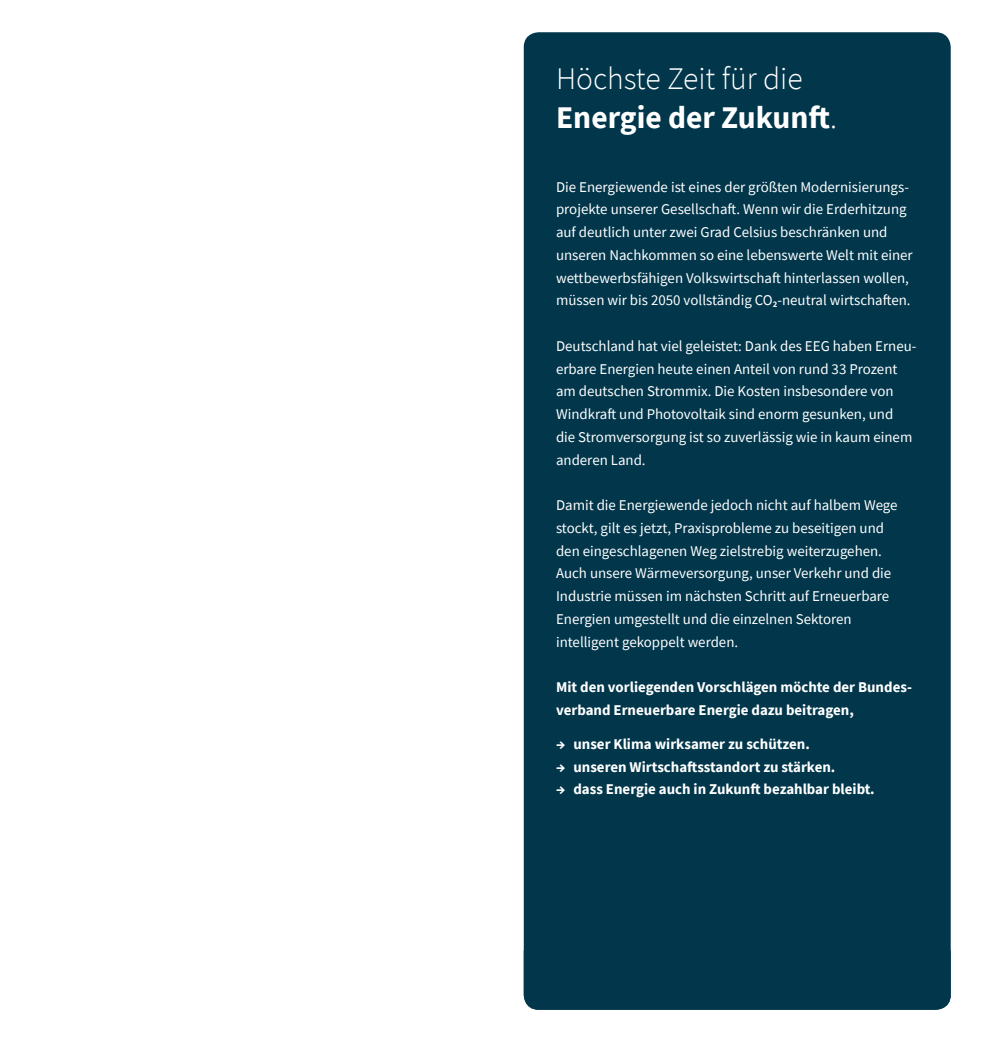
<style>
.page{position:relative;width:983px;height:1042px;background:#fff}
.page>*{position:absolute;margin:0;border:0;box-sizing:border-box;transform-origin:0 0}
.t1{font:300 31.5px/38.5px "Source Sans Pro";color:#fff}
.t2{font:14.88px/22.8px "Source Sans Pro";color:#fff}
.t3{font:700 14.88px/22.8px "Source Sans Pro";color:#fff}
.s1{font-weight:700}
</style>
<div class="page">
<div style="left:523px;top:32px;width:427px;height:977px;background:#01364b;border-radius:15px"></div>
<h1 class="t1" style="left:556px;top:59px;width:282px">Höchste Zeit für die<br><span class="s1">Energie der Zukunft</span>.</h1>
<p class="t2" style="left:556px;top:175px;width:358px">Die Energiewende ist eines der größten Modernisierungs&shy;projekte unserer Gesellschaft. Wenn wir die Erderhitzung auf deutlich unter zwei Grad Celsius beschränken und unseren Nachkommen so eine lebenswerte Welt mit einer wettbewerbsfähigen Volkswirtschaft hinterlassen wollen, müssen wir bis 2050 vollständig CO<sub>2</sub>-neutral wirtschaften.</p>
<p class="t2" style="left:556px;top:334px;width:362px">Deutschland hat viel geleistet: Dank des EEG haben Erneu&shy;erbare Energien heute einen Anteil von rund 33 Prozent am deutschen Strommix. Die Kosten insbesondere von Windkraft und Photovoltaik sind enorm gesunken, und<br>die Stromversorgung ist so zuverlässig wie in kaum einem anderen Land.</p>
<p class="t2" style="left:556px;top:494px;width:343px">Damit die Energiewende jedoch nicht auf halbem Wege stockt, gilt es jetzt, Praxisprobleme zu beseitigen und den eingeschlagenen Weg zielstrebig weiterzugehen.<br>Auch unsere Wärmeversorgung, unser Verkehr und die Industrie müssen im nächsten Schritt auf Erneuerbare Energien umgestellt und die einzelnen Sektoren intelligent gekoppelt werden.</p>
<p class="t3" style="left:556px;top:675px;width:357px">Mit den vorliegenden Vorschlägen möchte der Bundes&shy;verband Erneuerbare Energie dazu beitragen,</p>
<p class="t3" style="left:556px;top:732px;width:255px">→ unser Klima wirksamer zu schützen.</p>
<p class="t3" style="left:556px;top:755px;width:281px">→ unseren Wirtschaftsstandort zu stärken.</p>
<p class="t3" style="left:556px;top:778px;width:320px">→ dass Energie auch in Zukunft bezahlbar bleibt.</p>
</div>
